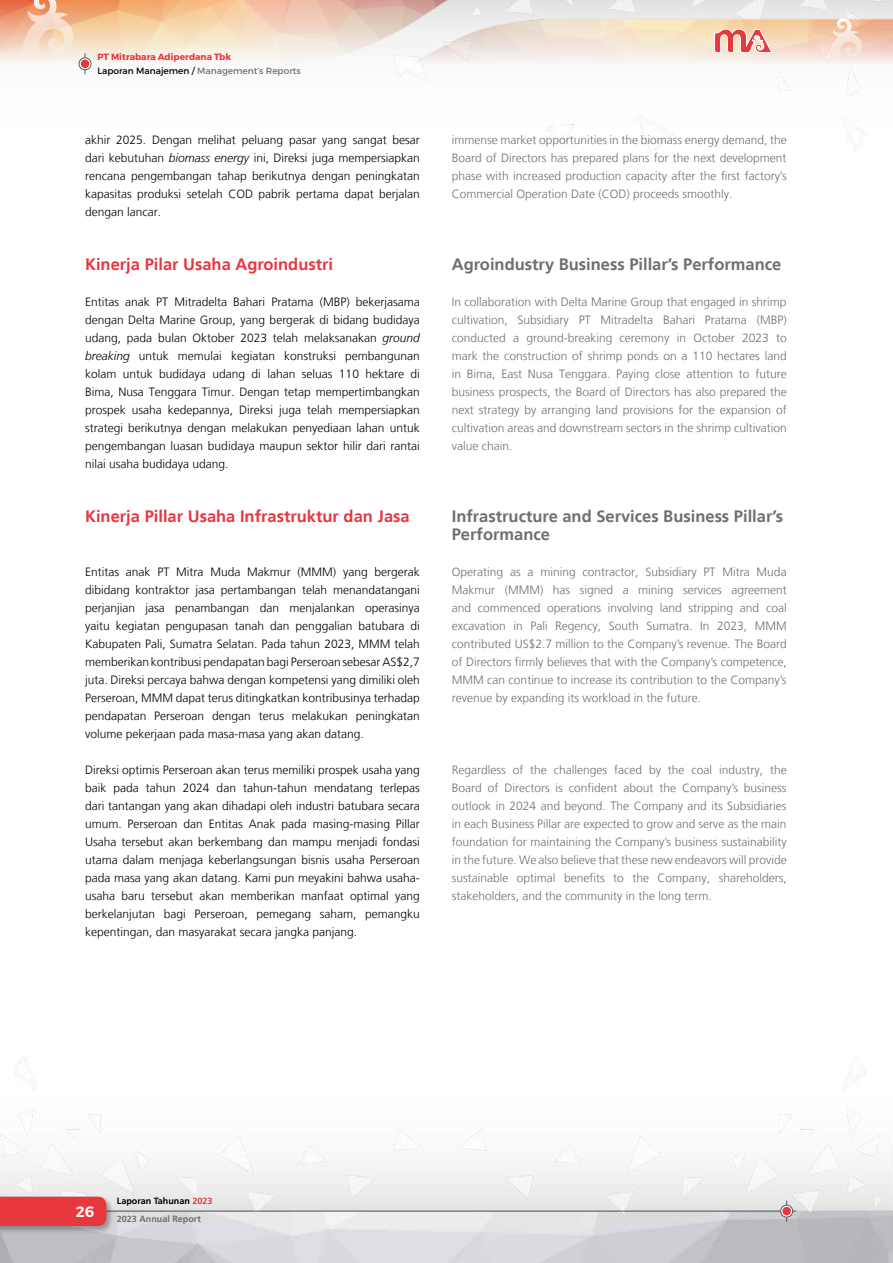
<style>
.page{position:relative;width:893px;height:1263px;background:#fff}
.page>*{position:absolute;margin:0;border:0;box-sizing:border-box;transform-origin:0 0}
.t1{font:700 16.5px/18px "Frutiger LT";color:#706f6f}
.t2{font:700 16.5px "Frutiger LT";color:#e7373f}
.t3{font:15px "Trueno S Bd";color:#fff}
.t4{font:300 12px/18px "Frutiger LT";color:#000;text-align:justify}
.t5{font:300 12px/18px "Frutiger LT";color:#706f6f;text-align:justify}
.t6{font:9px "Trueno Rg";color:#706f6f}
.t7{font:700 9px/18px "Frutiger LT";color:#706f6f}
.t8{font:9px "Trueno Bd";color:#e7373f}
.s1{color:#000}
.s2{font-style:italic}
.s3{color:#e7373f}
</style>
<div class="page">
<img style="left:0;top:0;width:893px;height:65px">
<img style="left:0;top:1055px;width:893px;height:208px">
<hr style="left:105px;top:1211px;width:691px;height:1px;background:#575756">
<svg style="left:781px;top:1205px;width:12px;height:12px"></svg>
<div style="left:780px;top:1205px;width:13px;height:12px;border:1px solid #575756;border-radius:50%"></div>
<div style="left:782px;top:1207px;width:9px;height:8px;background:#e7373f;border-radius:50%"></div>
<div style="left:0;top:1195px;width:114px;height:39px;background:#000;opacity:.3"></div>
<div style="left:0;top:1197px;width:106px;height:29px;background:#e7373f"></div>
<svg style="left:79px;top:58px;width:12px;height:12px"></svg>
<div style="left:79px;top:57px;width:12px;height:13px;border:1px solid #575756;border-radius:50%"></div>
<div style="left:81px;top:60px;width:8px;height:8px;background:#e7373f;border-radius:50%"></div>
<svg style="left:5px;top:0;width:68px;height:64px;background:#f3c9b0"></svg>
<svg style="left:819px;top:17px;width:43px;height:47px;background:#f4d9c9"></svg>
<svg style="left:714px;top:15px;width:58px;height:50px"></svg>
<p class="t8" style="left:97px;top:51px;width:135px">PT Mitrabara Adiperdana Tbk</p>
<p class="t6" style="left:97px;top:65px;width:205px"><span class="s1">Laporan Manajemen /</span> Management’s Reports</p>
<p class="t4" style="left:85px;top:131px;width:336px">akhir 2025. Dengan melihat peluang pasar yang sangat besar dari kebutuhan <span class="s2">biomass energy</span> ini, Direksi juga mempersiapkan rencana pengembangan tahap berikutnya dengan peningkatan kapasitas produksi setelah COD pabrik pertama dapat berjalan dengan lancar.</p>
<h1 class="t2" style="left:85px;top:255px;width:250px">Kinerja Pilar Usaha Agroindustri</h1>
<p class="t4" style="left:85px;top:293px;width:336px">Entitas anak PT Mitradelta Bahari Pratama (MBP) bekerjasama dengan Delta Marine Group, yang bergerak di bidang budidaya udang, pada bulan Oktober 2023 telah melaksanakan <span class="s2">ground breaking</span> untuk memulai kegiatan konstruksi pembangunan kolam untuk budidaya udang di lahan seluas 110 hektare di Bima, Nusa Tenggara Timur. Dengan tetap mempertimbangkan prospek usaha kedepannya, Direksi juga telah mempersiapkan strategi berikutnya dengan melakukan penyediaan lahan untuk pengembangan luasan budidaya maupun sektor hilir dari rantai nilai usaha budidaya udang.</p>
<h1 class="t2" style="left:85px;top:507px;width:326px">Kinerja Pillar Usaha Infrastruktur dan Jasa</h1>
<p class="t4" style="left:85px;top:563px;width:336px">Entitas anak PT Mitra Muda Makmur (MMM) yang bergerak dibidang kontraktor jasa pertambangan telah menandatangani perjanjian jasa penambangan dan menjalankan operasinya yaitu kegiatan pengupasan tanah dan penggalian batubara di Kabupaten Pali, Sumatra Selatan. Pada tahun 2023, MMM telah memberikan kontribusi pendapatan bagi Perseroan sebesar AS$2,7 juta. Direksi percaya bahwa dengan kompetensi yang dimiliki oleh Perseroan, MMM dapat terus ditingkatkan kontribusinya terhadap pendapatan Perseroan dengan terus melakukan peningkatan volume pekerjaan pada masa-masa yang akan datang.</p>
<p class="t4" style="left:85px;top:761px;width:336px">Direksi optimis Perseroan akan terus memiliki prospek usaha yang baik pada tahun 2024 dan tahun-tahun mendatang terlepas dari tantangan yang akan dihadapi oleh industri batubara secara umum. Perseroan dan Entitas Anak pada masing-masing Pillar Usaha tersebut akan berkembang dan mampu menjadi fondasi utama dalam menjaga keberlangsungan bisnis usaha Perseroan pada masa yang akan datang. Kami pun meyakini bahwa usaha&shy;usaha baru tersebut akan memberikan manfaat optimal yang berkelanjutan bagi Perseroan, pemegang saham, pemangku kepentingan, dan masyarakat secara jangka panjang.</p>
<p class="t5" style="left:452px;top:131px;width:336px">immense market opportunities in the biomass energy demand, the Board of Directors has prepared plans for the next development phase with increased production capacity after the first factory’s Commercial Operation Date (COD) proceeds smoothly.</p>
<h1 class="t1" style="left:452px;top:255px;width:331px">Agroindustry Business Pillar’s Performance</h1>
<p class="t5" style="left:452px;top:293px;width:336px">In collaboration with Delta Marine Group that engaged in shrimp cultivation, Subsidiary PT Mitradelta Bahari Pratama (MBP) conducted a ground-breaking ceremony in October 2023 to mark the construction of shrimp ponds on a 110 hectares land in Bima, East Nusa Tenggara. Paying close attention to future business prospects, the Board of Directors has also prepared the next strategy by arranging land provisions for the expansion of cultivation areas and downstream sectors in the shrimp cultivation value chain.</p>
<h1 class="t1" style="left:452px;top:507px;width:333px">Infrastructure and Services Business Pillar’s<br>Performance</h1>
<p class="t5" style="left:452px;top:563px;width:336px">Operating as a mining contractor, Subsidiary PT Mitra Muda Makmur (MMM) has signed a mining services agreement and commenced operations involving land stripping and coal excavation in Pali Regency, South Sumatra. In 2023, MMM contributed US$2.7 million to the Company’s revenue. The Board of Directors firmly believes that with the Company’s competence, MMM can continue to increase its contribution to the Company’s revenue by expanding its workload in the future.</p>
<p class="t5" style="left:452px;top:761px;width:336px">Regardless of the challenges faced by the coal industry, the Board of Directors is confident about the Company’s business outlook in 2024 and beyond. The Company and its Subsidiaries in each Business Pillar are expected to grow and serve as the main foundation for maintaining the Company’s business sustainability in the future. We also believe that these new endeavors will provide sustainable optimal benefits to the Company, shareholders, stakeholders, and the community in the long term.</p>
<p class="t3" style="left:76px;top:1202px;width:20px">26</p>
<p class="t7" style="left:117px;top:1192px;width:97px"><span class="s1">Laporan Tahunan</span> <span class="s3">2023<br></span>2023 Annual Report</p>
</div>
